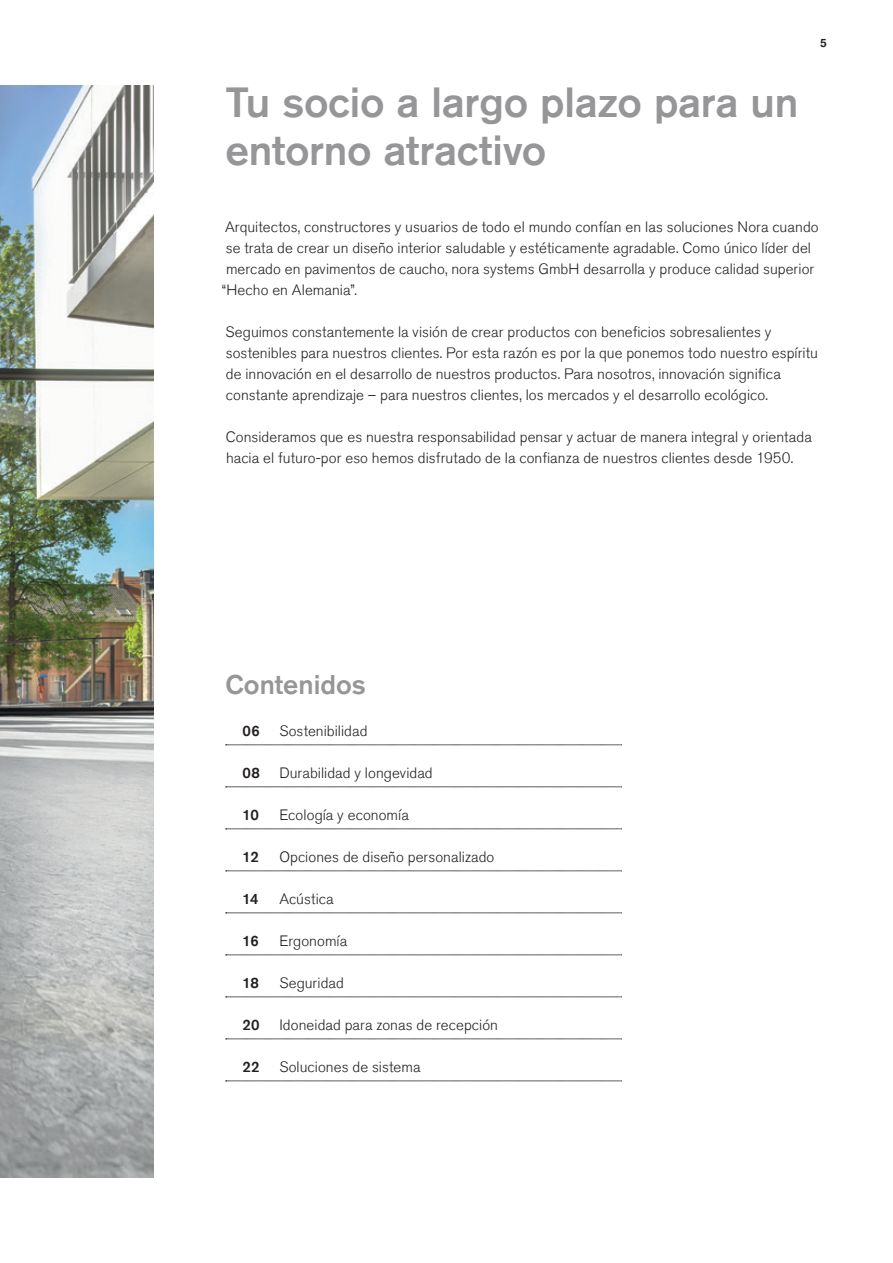
<style>
.page{position:relative;width:893px;height:1263px;background:#fff}
.page>*{position:absolute;margin:0;border:0;box-sizing:border-box;transform-origin:0 0}
.t1{font:500 42px/48px "Akzidenz Grotesk Pro";letter-spacing:-.005em;color:#969598}
.t2{font:500 27px "Akzidenz Grotesk Pro";color:#969598}
.t3{font:300 15px/21px "Akzidenz Grotesk Pro";letter-spacing:.005em;color:#231f20}
.t4{font:500 15px "Akzidenz Grotesk Pro";letter-spacing:-.035em;color:#231f20}
.t5{font:500 12px "Akzidenz Grotesk Pro";color:#231f20}
</style>
<div class="page">
<img style="left:0;top:85px;width:153px;height:1093px">
<svg style="left:226px;top:745px;width:396px;height:1px"></svg>
<svg style="left:226px;top:787px;width:396px;height:1px"></svg>
<svg style="left:226px;top:829px;width:396px;height:1px"></svg>
<svg style="left:226px;top:871px;width:396px;height:1px"></svg>
<svg style="left:226px;top:913px;width:396px;height:1px"></svg>
<svg style="left:226px;top:955px;width:396px;height:1px"></svg>
<svg style="left:226px;top:997px;width:396px;height:1px"></svg>
<svg style="left:226px;top:1039px;width:396px;height:1px"></svg>
<svg style="left:226px;top:1081px;width:396px;height:1px"></svg>
<h1 class="t1" style="left:225px;top:77px;width:575px">Tu socio a largo plazo para un entorno atractivo</h1>
<p class="t5" style="left:820px;top:35px;width:8px">5</p>
<p class="t3" style="left:222px;top:216px;width:598px">Arquitectos, constructores y usuarios de todo el mundo confían en las soluciones Nora cuando se trata de crear un diseño interior saludable y estéticamente agradable. Como único líder del mercado en pavimentos de caucho, nora systems GmbH desarrolla y produce calidad superior “Hecho en Alemania”.</p>
<p class="t3" style="left:226px;top:321px;width:594px">Seguimos constantemente la visión de crear productos con beneficios sobresalientes y sostenibles para nuestros clientes. Por esta razón es por la que ponemos todo nuestro espíritu de innovación en el desarrollo de nuestros productos. Para nosotros, innovación significa constante aprendizaje – para nuestros clientes, los mercados y el desarrollo ecológico.</p>
<p class="t3" style="left:226px;top:426px;width:587px">Consideramos que es nuestra responsabilidad pensar y actuar de manera integral y orientada hacia el futuro-por eso hemos disfrutado de la confianza de nuestros clientes desde 1950.</p>
<h2 class="t2" style="left:225px;top:667px;width:142px">Contenidos</h2>
<p class="t4" style="left:243px;top:721px;width:19px">06</p>
<p class="t3" style="left:279px;top:720px;width:90px">Sostenibilidad</p>
<p class="t4" style="left:243px;top:763px;width:19px">08</p>
<p class="t3" style="left:279px;top:762px;width:155px">Durabilidad y longevidad</p>
<p class="t4" style="left:243px;top:805px;width:18px">10</p>
<p class="t3" style="left:279px;top:804px;width:131px">Ecología y economía</p>
<p class="t4" style="left:243px;top:847px;width:18px">12</p>
<p class="t3" style="left:279px;top:846px;width:217px">Opciones de diseño personalizado</p>
<p class="t4" style="left:243px;top:889px;width:18px">14</p>
<p class="t3" style="left:279px;top:888px;width:56px">Acústica</p>
<p class="t4" style="left:243px;top:931px;width:18px">16</p>
<p class="t3" style="left:279px;top:930px;width:69px">Ergonomía</p>
<p class="t4" style="left:243px;top:973px;width:18px">18</p>
<p class="t3" style="left:279px;top:972px;width:66px">Seguridad</p>
<p class="t4" style="left:243px;top:1015px;width:19px">20</p>
<p class="t3" style="left:279px;top:1014px;width:220px">Idoneidad para zonas de recepción</p>
<p class="t4" style="left:243px;top:1057px;width:18px">22</p>
<p class="t3" style="left:279px;top:1056px;width:143px">Soluciones de sistema</p>
</div>
